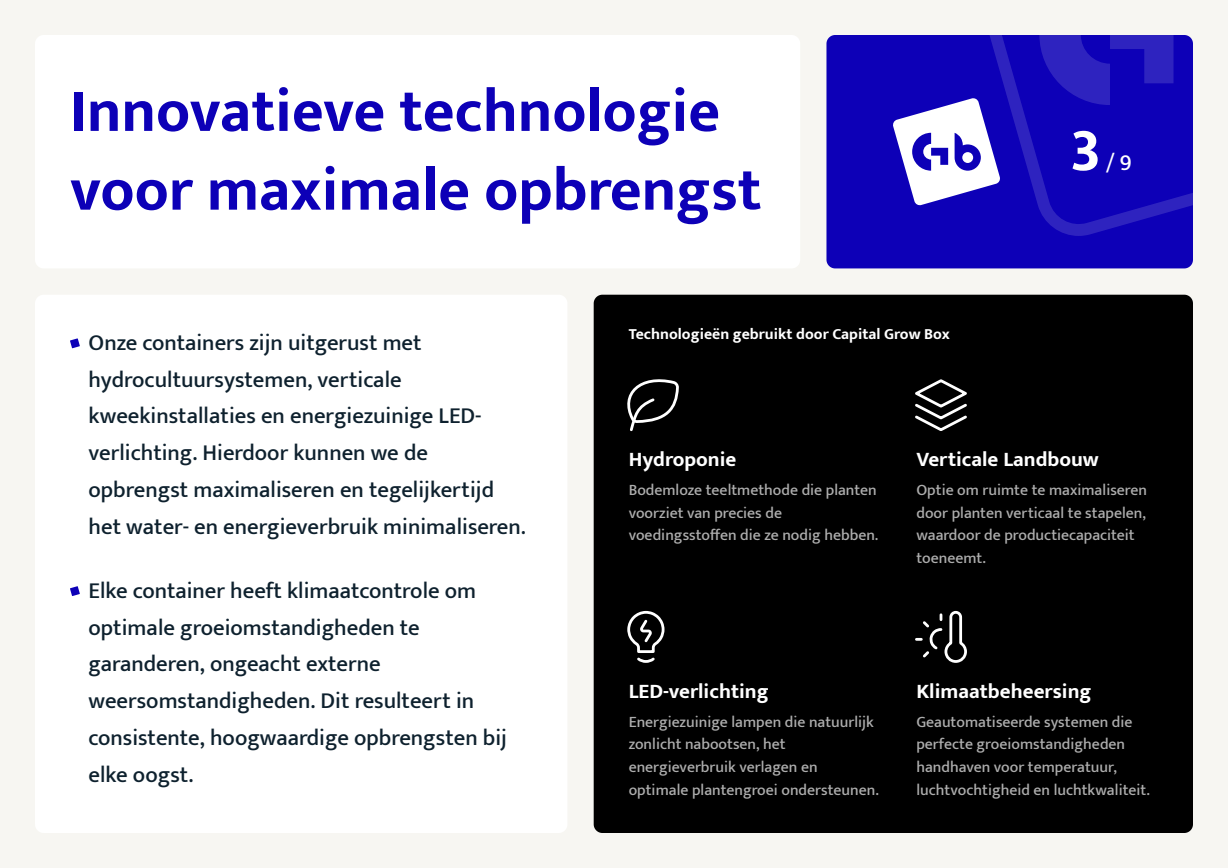
<style>
.page{position:relative;width:1228px;height:868px;background:#f7f6f2}
.page>*{position:absolute;margin:0;border:0;box-sizing:border-box;transform-origin:0 0}
.t1{font:700 61.25px/78.8px "Mukta";color:#0d00b7}
.t2{font:700 61.25px "Mukta";color:#fff}
.t3{font:500 22.75px/36.8px "Mukta";color:#0e212e}
.t4{font:500 22.75px "Mukta";color:#fff}
.t5{font:700 21px "Mukta";color:#fff}
.t6{font:500 15.75px/22.8px "Mukta";color:rgb(232 232 232/.75)}
.t7{font:700 15.75px "Mukta";color:#fff}
</style>
<div class="page">
<div style="left:35px;top:35px;width:765px;height:233px;background:#fff"></div>
<div style="left:826px;top:35px;width:367px;height:233px;background:#0d00b7"></div>
<div style="left:35px;top:295px;width:532px;height:538px;background:#fff"></div>
<div style="left:594px;top:295px;width:599px;height:538px;background:#000"></div>
<svg style="left:892px;top:98px;width:74px;height:108px"></svg>
<svg style="left:70px;top:338px;width:10px;height:10px"></svg>
<svg style="left:70px;top:586px;width:10px;height:10px"></svg>
<svg style="left:966px;top:35px;width:227px;height:201px;background:#1d11bb"></svg>
<svg style="left:1039px;top:35px;width:134px;height:70px;background:#1e12bb"></svg>
<svg style="left:620px;top:375px;width:59px;height:58px;background:#262626"></svg>
<svg style="left:910px;top:377px;width:61px;height:56px;background:#2e2e2e"></svg>
<svg style="left:626px;top:609px;width:40px;height:55px"></svg>
<svg style="left:913px;top:610px;width:55px;height:54px;background:#292929"></svg>
<h1 class="t1" style="left:70px;top:70px;width:693px">Innovatieve technologie voor maximale opbrengst</h1>
<h1 class="t2" style="left:1070px;top:113px;width:32px">3</h1>
<h2 class="t4" style="left:1106px;top:149px;width:27px">/9</h2>
<p class="t3" style="left:89px;top:324px;width:439px">Onze containers zijn uitgerust met hydrocultuursystemen, verticale kweekinstallaties en energiezuinige LED&shy;verlichting. Hierdoor kunnen we de opbrengst maximaliseren en tegelijkertijd het water- en energieverbruik minimaliseren.</p>
<p class="t7" style="left:629px;top:324px;width:323px">Technologieën gebruikt door Capital Grow Box</p>
<h3 class="t5" style="left:629px;top:446px;width:109px">Hydroponie</h3>
<h3 class="t5" style="left:916px;top:446px;width:184px">Verticale Landbouw</h3>
<p class="t6" style="left:629px;top:478px;width:251px">Bodemloze teeltmethode die planten voorziet van precies de voedingsstoffen die ze nodig hebben.</p>
<p class="t6" style="left:916px;top:478px;width:232px">Optie om ruimte te maximaliseren door planten verticaal te stapelen, waardoor de productiecapaciteit toeneemt.</p>
<h2 class="t3" style="left:89px;top:572px;width:420px">Elke container heeft klimaatcontrole om optimale groeiomstandigheden te garanderen, ongeacht externe weersomstandigheden. Dit resulteert in consistente, hoogwaardige opbrengsten bij elke oogst.</h2>
<h3 class="t5" style="left:629px;top:678px;width:141px">LED-verlichting</h3>
<p class="t6" style="left:629px;top:710px;width:252px">Energiezuinige lampen die natuurlijk zonlicht nabootsen, het energieverbruik verlagen en optimale plantengroei ondersteunen.</p>
<h3 class="t5" style="left:916px;top:678px;width:176px">Klimaatbeheersing</h3>
<p class="t6" style="left:916px;top:710px;width:235px">Geautomatiseerde systemen die perfecte groeiomstandigheden handhaven voor temperatuur, luchtvochtigheid en luchtkwaliteit.</p>
</div>
